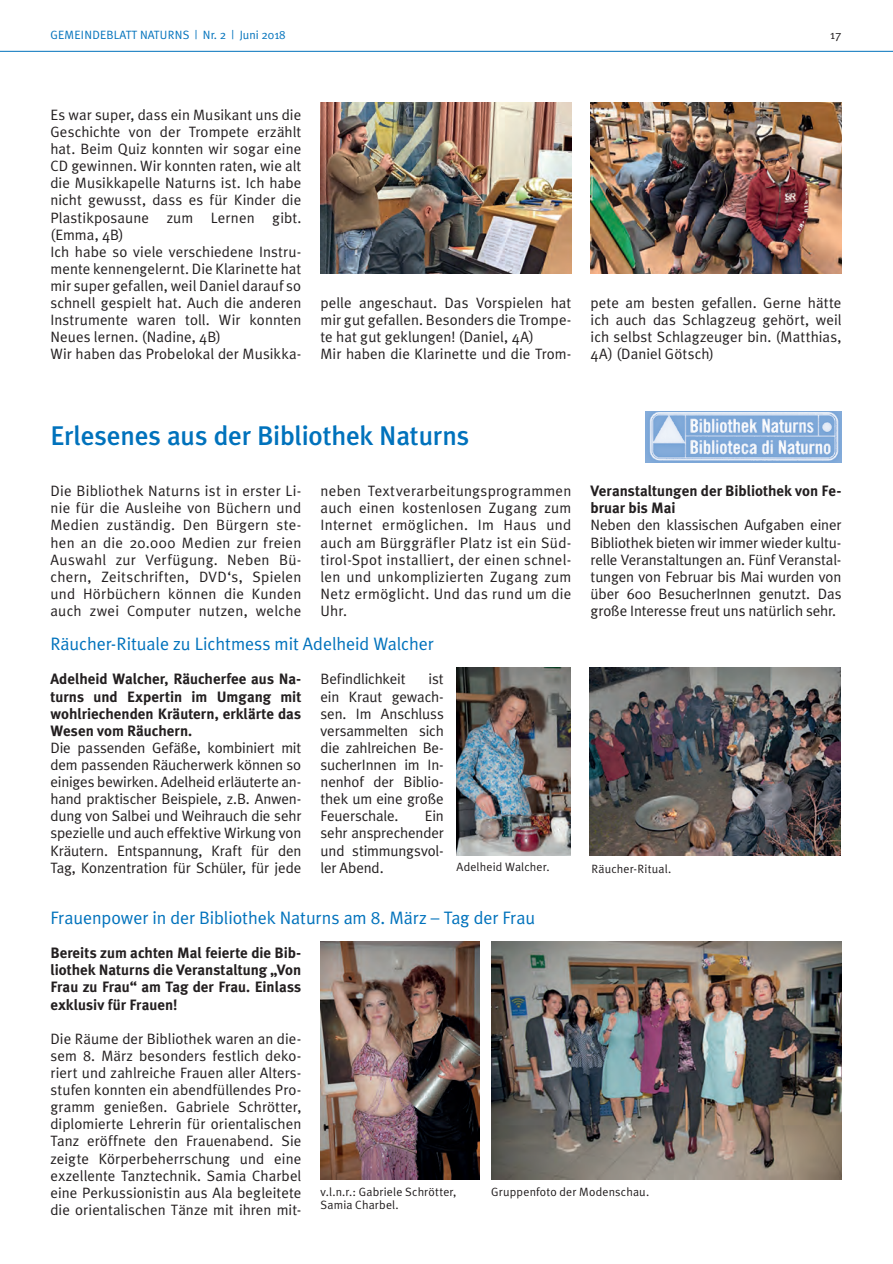
<style>
.page{position:relative;width:893px;height:1264px;background:#fff}
.page>*{position:absolute;margin:0;border:0;box-sizing:border-box;transform-origin:0 0}
.t1{font:500 27px "Meta Plus";letter-spacing:-.01em;color:#0072bc}
.t2{font:18px "Meta Plus Normal";letter-spacing:-.005em;color:#0072bc}
.t3{font:15px/17.1px "Meta Plus Normal";letter-spacing:.005em;color:#231f20;text-align:justify}
.t4{font:700 15px/17.1px "Meta Plus";color:#231f20;text-align:justify}
.t5{font:12px/13.5px "Meta Plus Normal";letter-spacing:.015em;color:#231f20}
.t6{font:12px "Meta Plus Normal";letter-spacing:.01em;color:#0072bc}
</style>
<div class="page">
<hr style="left:0;top:51px;width:893px;height:1px;background:#0072bc">
<img style="left:320px;top:103px;width:251px;height:171px">
<img style="left:590px;top:103px;width:251px;height:171px">
<img style="left:456px;top:667px;width:114px;height:188px">
<img style="left:589px;top:667px;width:251px;height:188px">
<img style="left:646px;top:411px;width:195px;height:51px">
<img style="left:320px;top:941px;width:159px;height:238px">
<img style="left:491px;top:941px;width:350px;height:238px">
<p class="t6" style="left:50px;top:28px;width:237px">GEMEINDEBLATT NATURNS | Nr. 2 | Juni 2018</p>
<p class="t5" style="left:830px;top:28px;width:13px">17</p>
<p class="t3" style="left:50px;top:106px;width:252px;text-align:left">Es war super, dass ein Musikant uns die Geschichte von der Trompete erzählt hat. Beim Quiz konnten wir sogar eine CD gewinnen. Wir konnten raten, wie alt die Musikkapelle Naturns ist. Ich habe nicht gewusst, dass es für Kinder die Plastikposaune zum Lernen gibt. (Emma, 4B)<br>Ich habe so viele verschiedene Instru&shy;mente kennengelernt. Die Klarinette hat mir super gefallen, weil Daniel darauf so schnell gespielt hat. Auch die anderen Instrumente waren toll. Wir konnten Neues lernen. (Nadine, 4B)<br>Wir haben das Probelokal der Musikka-</p>
<p class="t3" style="left:320px;top:294px;width:252px;text-align:left">pelle angeschaut. Das Vorspielen hat mir gut gefallen. Besonders die Trompe&shy;te hat gut geklungen! (Daniel, 4A)<br>Mir haben die Klarinette und die Trom-</p>
<p class="t3" style="left:590px;top:294px;width:252px">pete am besten gefallen. Gerne hätte ich auch das Schlagzeug gehört, weil ich selbst Schlagzeuger bin. (Matthias, 4A) (Daniel Götsch)</p>
<h1 class="t1" style="left:50px;top:420px;width:420px">Erlesenes aus der Bibliothek Naturns</h1>
<p class="t3" style="left:50px;top:482px;width:252px">Die Bibliothek Naturns ist in erster Li&shy;nie für die Ausleihe von Büchern und Medien zuständig. Den Bürgern ste&shy;hen an die 20.000 Medien zur freien Auswahl zur Verfügung. Neben Bü&shy;chern, Zeitschriften, DVD‘s, Spielen und Hörbüchern können die Kunden auch zwei Computer nutzen, welche</p>
<p class="t3" style="left:320px;top:482px;width:252px">neben Textverarbeitungsprogrammen auch einen kostenlosen Zugang zum Internet ermöglichen. Im Haus und auch am Bürggräfler Platz ist ein Süd&shy;tirol-Spot installiert, der einen schnel&shy;len und unkomplizierten Zugang zum Netz ermöglicht. Und das rund um die Uhr.</p>
<p class="t4" style="left:590px;top:482px;width:252px">Veranstaltungen der Bibliothek von Fe&shy;bruar bis Mai</p>
<p class="t3" style="left:590px;top:516px;width:252px">Neben den klassischen Aufgaben einer Bibliothek bieten wir immer wieder kultu&shy;relle Veranstaltungen an. Fünf Veranstal&shy;tungen von Februar bis Mai wurden von über 600 BesucherInnen genutzt. Das große Interesse freut uns natürlich sehr.</p>
<p class="t2" style="left:50px;top:633px;width:385px">Räucher-Rituale zu Lichtmess mit Adelheid Walcher</p>
<p class="t4" style="left:50px;top:670px;width:252px">Adelheid Walcher, Räucherfee aus Na&shy;turns und Expertin im Umgang mit wohlriechenden Kräutern, erklärte das Wesen vom Räuchern.</p>
<p class="t3" style="left:50px;top:739px;width:252px">Die passenden Gefäße, kombiniert mit dem passenden Räucherwerk können so einiges bewirken. Adelheid erläuterte an&shy;hand praktischer Beispiele, z.B. Anwen&shy;dung von Salbei und Weihrauch die sehr spezielle und auch effektive Wirkung von Kräutern. Entspannung, Kraft für den Tag, Konzentration für Schüler, für jede</p>
<p class="t3" style="left:320px;top:670px;width:87px">Befindlichkeit</p>
<p class="t3" style="left:320px;top:670px;width:125px;text-indent:108px">ist ein Kraut gewach&shy;sen. Im Anschluss versammelten sich die zahlreichen Be&shy;sucherInnen im In&shy;nenhof der Biblio&shy;thek um eine große Feuerschale.</p>
<p class="t3" style="left:320px;top:807px;width:125px;text-indent:104px">Ein sehr ansprechender und stimmungsvol&shy;ler Abend.</p>
<p class="t5" style="left:456px;top:860px;width:95px">Adelheid Walcher.</p>
<p class="t5" style="left:591px;top:861px;width:81px">Räucher-Ritual.</p>
<p class="t2" style="left:50px;top:907px;width:486px">Frauenpower in der Bibliothek Naturns am 8. März – Tag der Frau</p>
<p class="t4" style="left:50px;top:944px;width:252px">Bereits zum achten Mal feierte die Bib&shy;liothek Naturns die Veranstaltung „Von Frau zu Frau“ am Tag der Frau. Einlass exklusiv für Frauen!</p>
<p class="t3" style="left:50px;top:1029px;width:252px">Die Räume der Bibliothek waren an die&shy;sem 8. März besonders festlich deko&shy;riert und zahlreiche Frauen aller Alters&shy;stufen konnten ein abendfüllendes Pro&shy;gramm genießen. Gabriele Schrötter, diplomierte Lehrerin für orientalischen Tanz eröffnete den Frauenabend. Sie zeigte Körperbeherrschung und eine exzellente Tanztechnik. Samia Charbel eine Perkussionistin aus Ala begleitete die orientalischen Tänze mit ihren mit-</p>
<p class="t5" style="left:320px;top:1184px;width:137px">v.l.n.r.: Gabriele Schrötter,<br>Samia Charbel.</p>
<p class="t5" style="left:491px;top:1184px;width:159px">Gruppenfoto der Modenschau.</p>
</div>
